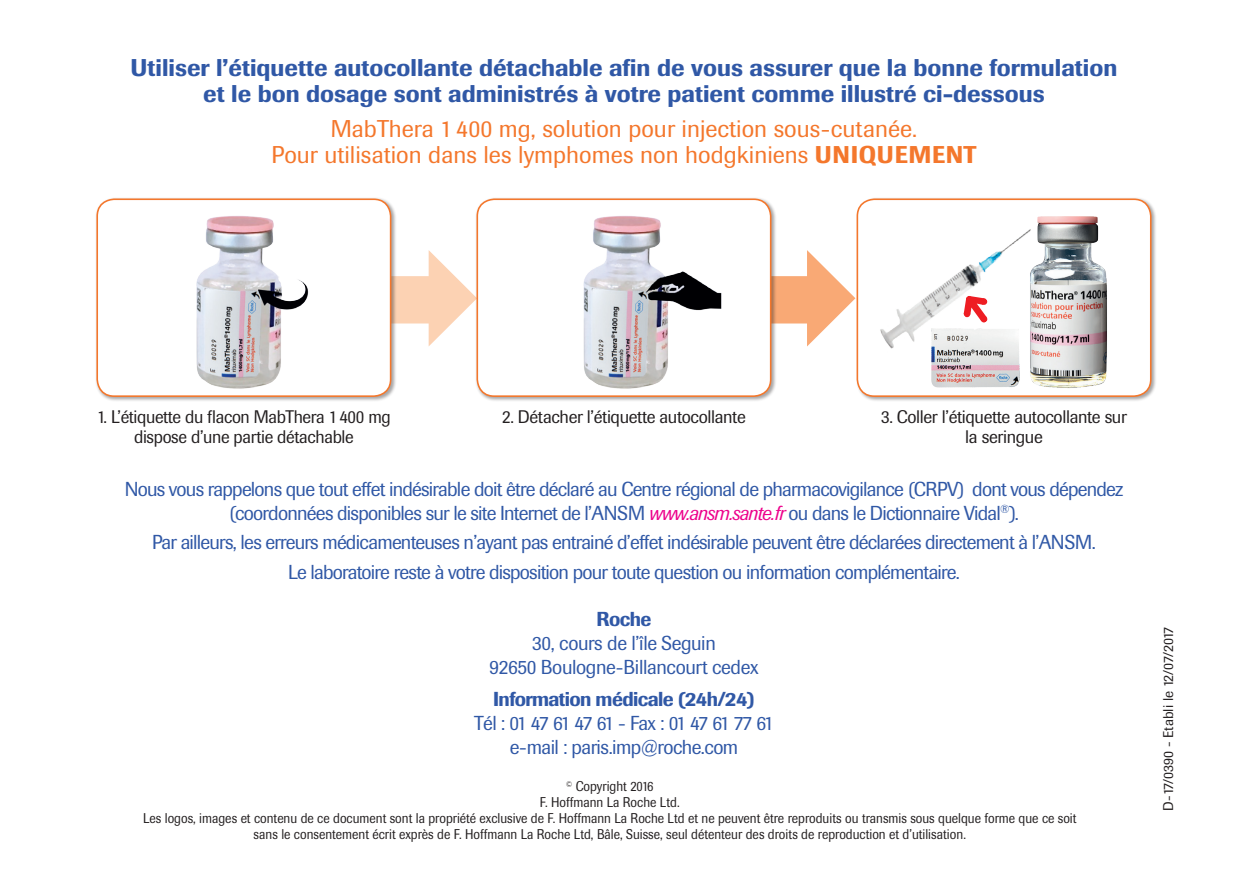
<style>
.page{position:relative;width:1248px;height:896px;background:#fff}
.page>*{position:absolute;margin:0;border:0;box-sizing:border-box;transform-origin:0 0}
.t1{font:500 24px/26px "Berthold Imago BQ";color:#3058a6;text-align:center}
.t2{font:24px/26px "Berthold Imago BQ";color:#f4772c;text-align:center}
.t3{font:20px/24px "Berthold Imago BQ";letter-spacing:-.04em;color:#3058a6;text-align:center}
.t4{font:20px/24px "Berthold Imago BQ";letter-spacing:-.02em;color:#3058a6;text-align:center}
.t5{font:500 20px "Berthold Imago BQ";letter-spacing:-.03em;color:#3058a6}
.t6{font:18px/20px "Berthold Imago BQ";letter-spacing:-.02em;color:#231f20;text-align:center;scale:.95 1}
.t7{font:14px/16px "Berthold Imago BQ";color:#231f20;text-align:center;scale:.9 1}
.t8{font:14px "Berthold Imago BQ";color:#231f20}
.s1{font-weight:500}
.s2{font-style:italic;color:#ed028c}
</style>
<div class="page">
<svg style="left:396px;top:250px;width:79px;height:96px"></svg>
<svg style="left:776px;top:250px;width:79px;height:96px"></svg>
<div style="left:95px;top:197px;width:301px;height:205px;background:#231f20;opacity:.4"></div>
<div style="left:97px;top:199px;width:293px;height:197px;background:#fff;border-radius:17px"></div>
<div style="left:96px;top:198px;width:295px;height:199px;border:2px solid #f4772c;border-radius:17px"></div>
<div style="left:855px;top:197px;width:301px;height:205px;background:#231f20;opacity:.4"></div>
<div style="left:857px;top:199px;width:293px;height:197px;background:#fff;border-radius:17px"></div>
<div style="left:856px;top:198px;width:295px;height:199px;border:2px solid #f4772c;border-radius:17px"></div>
<img style="left:196px;top:216px;width:113px;height:173px">
<div style="left:475px;top:197px;width:301px;height:205px;background:#231f20;opacity:.4"></div>
<div style="left:477px;top:199px;width:293px;height:197px;background:#fff;border-radius:17px"></div>
<div style="left:476px;top:198px;width:295px;height:199px;border:2px solid #f4772c;border-radius:17px"></div>
<img style="left:583px;top:216px;width:138px;height:173px">
<img style="left:1019px;top:216px;width:88px;height:172px">
<img style="left:880px;top:228px;width:165px;height:128px">
<img style="left:930px;top:329px;width:89px;height:58px">
<svg style="left:956px;top:288px;width:40px;height:42px"></svg>
<p class="t1" style="left:130px;top:54px;width:988px">Utiliser l’étiquette autocollante détachable afin de vous assurer que la bonne formulation et le bon dosage sont administrés à votre patient comme illustré ci-dessous</p>
<p class="t2" style="left:271px;top:116px;width:706px">MabThera 1 400 mg, solution pour injection sous-cutanée.<br>Pour utilisation dans les lymphomes non hodgkiniens <span class="s1">UNIQUEMENT</span></p>
<p class="t6" style="left:97px;top:407px;width:311px">1. L’étiquette du flacon MabThera 1 400 mg dispose d’une partie détachable</p>
<p class="t6" style="left:502px;top:407px;width:258px">2. Détacher l’étiquette autocollante</p>
<p class="t6" style="left:881px;top:407px;width:260px">3. Coller l’étiquette autocollante sur la seringue</p>
<p class="t3" style="left:125px;top:477px;width:999px">Nous vous rappelons que tout effet indésirable doit être déclaré au Centre régional de pharmacovigilance (CRPV) dont vous dépendez (coordonnées disponibles sur le site Internet de l’ANSM <span class="s2">www.ansm.sante.fr</span> ou dans le Dictionnaire Vidal<sup>®</sup>).</p>
<p class="t3" style="left:152px;top:528px;width:945px;line-height:29.6px">Par ailleurs, les erreurs médicamenteuses n’ayant pas entrainé d’effet indésirable peuvent être déclarées directement à l’ANSM.<br>Le laboratoire reste à votre disposition pour toute question ou information complémentaire.</p>
<p class="t5" style="left:596px;top:606px;width:56px">Roche</p>
<p class="t4" style="left:489px;top:631px;width:270px">30, cours de l’île Seguin<br>92650 Boulogne-Billancourt cedex</p>
<p class="t5" style="left:493px;top:687px;width:263px">Information médicale (24h/24)</p>
<p class="t3" style="left:474px;top:711px;width:301px">Tél : 01 47 61 47 61 - Fax : 01 47 61 77 61 e-mail : paris.imp@roche.com</p>
<p class="t7" style="left:143px;top:778px;width:1038px"><sup>©</sup> Copyright 2016<br>F. Hoffmann La Roche Ltd.<br>Les logos, images et contenu de ce document sont la propriété exclusive de F. Hoffmann La Roche Ltd et ne peuvent être reproduits ou transmis sous quelque forme que ce soit sans le consentement écrit exprès de F. Hoffmann La Roche Ltd, Bâle, Suisse, seul détenteur des droits de reproduction et d’utilisation.</p>
<p class="t8" style="left:1160px;top:811px;width:186px;rotate:-90deg">D-17/0390 - Etabli le 12/07/2017</p>
</div>
